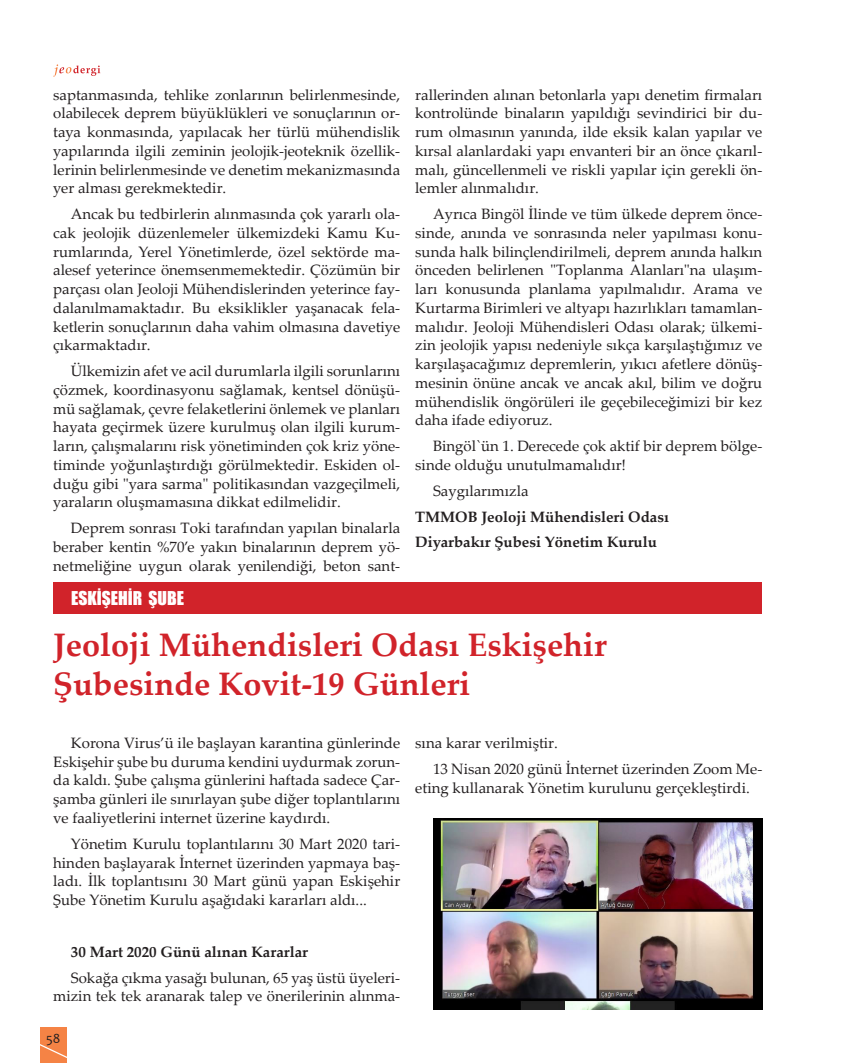
<style>
.page{position:relative;width:851px;height:1063px;background:#fff}
.page>*{position:absolute;margin:0;border:0;box-sizing:border-box;transform-origin:0 0}
._01_baslik{font:700 32.5px/39px "Palatino Linotype";color:#d1232a}
._02_metin{font:17.5px "Impact";color:#fff}
._02_metin-2{font:15px/18.8px "Palatino Linotype";color:#231f20;text-align:justify}
._02_metin-3{font:700 15px "Palatino Linotype";color:#231f20}
.t1{font:13.75px "Candara";color:#231f20}
</style>
<div class="page">
<div style="left:40px;top:1028px;width:26px;height:35px;background:#f58345"></div>
<svg style="left:40px;top:1041px;width:27px;height:19px"></svg>
<svg style="left:53px;top:64px;width:47px;height:13px"></svg>
<div style="left:53px;top:582px;width:709px;height:32px;background:#d1232a"></div>
<img style="left:433px;top:818px;width:329px;height:192px">
<p class="_02_metin-2" style="left:53px;top:85px;width:348px">saptanmasında, tehlike zonlarının belirlenmesinde, olabilecek deprem büyüklükleri ve sonuçlarının or&shy;taya konmasında, yapılacak her türlü mühendislik yapılarında ilgili zeminin jeolojik-jeoteknik özellik&shy;lerinin belirlenmesinde ve denetim mekanizmasında yer alması gerekmektedir.</p>
<p class="_02_metin-2" style="left:53px;top:204px;width:348px;text-indent:18px">Ancak bu tedbirlerin alınmasında çok yararlı ola&shy;cak jeolojik düzenlemeler ülkemizdeki Kamu Ku&shy;rumlarında, Yerel Yönetimlerde, özel sektörde ma&shy;alesef yeterince önemsenmemektedir. Çözümün bir parçası olan Jeoloji Mühendislerinden yeterince fay&shy;dalanılmamaktadır. Bu eksiklikler yaşanacak fela&shy;ketlerin sonuçlarının daha vahim olmasına davetiye çıkarmaktadır.</p>
<p class="_02_metin-2" style="left:53px;top:361px;width:348px;text-indent:18px">Ülkemizin afet ve acil durumlarla ilgili sorunlarını çözmek, koordinasyonu sağlamak, kentsel dönüşü&shy;mü sağlamak, çevre felaketlerini önlemek ve planları hayata geçirmek üzere kurulmuş olan ilgili kurum&shy;ların, çalışmalarını risk yönetiminden çok kriz yöne&shy;timinde yoğunlaştırdığı görülmektedir. Eskiden ol&shy;duğu gibi "yara sarma" politikasından vazgeçilmeli, yaraların oluşmamasına dikkat edilmelidir.</p>
<p class="_02_metin-2" style="left:53px;top:518px;width:348px;text-indent:18px">Deprem sonrası Toki tarafından yapılan binalarla beraber kentin %70’e yakın binalarının deprem yö&shy;netmeliğine uygun olarak yenilendiği, beton sant-</p>
<p class="_02_metin-2" style="left:415px;top:85px;width:348px">rallerinden alınan betonlarla yapı denetim firmaları kontrolünde binaların yapıldığı sevindirici bir du&shy;rum olmasının yanında, ilde eksik kalan yapılar ve kırsal alanlardaki yapı envanteri bir an önce çıkarıl&shy;malı, güncellenmeli ve riskli yapılar için gerekli ön&shy;lemler alınmalıdır.</p>
<p class="_02_metin-2" style="left:415px;top:204px;width:348px;text-indent:18px">Ayrıca Bingöl İlinde ve tüm ülkede deprem önce&shy;sinde, anında ve sonrasında neler yapılması konu&shy;sunda halk bilinçlendirilmeli, deprem anında halkın önceden belirlenen "Toplanma Alanları"na ulaşım&shy;ları konusunda planlama yapılmalıdır. Arama ve Kurtarma Birimleri ve altyapı hazırlıkları tamamlan&shy;malıdır. Jeoloji Mühendisleri Odası olarak; ülkemi&shy;zin jeolojik yapısı nedeniyle sıkça karşılaştığımız ve karşılaşacağımız depremlerin, yıkıcı afetlere dönüş&shy;mesinin önüne ancak ve ancak akıl, bilim ve doğru mühendislik öngörüleri ile geçebileceğimizi bir kez daha ifade ediyoruz.</p>
<p class="_02_metin-2" style="left:415px;top:436px;width:348px;text-indent:18px">Bingöl`ün 1. Derecede çok aktif bir deprem bölge&shy;sinde olduğu unutulmamalıdır!</p>
<p class="_02_metin-2" style="left:433px;top:481px;width:97px">Saygılarımızla</p>
<p class="_02_metin-3" style="left:415px;top:506px;width:255px">TMMOB Jeoloji Mühendisleri Odası</p>
<p class="_02_metin-3" style="left:415px;top:532px;width:243px">Diyarbakır Şubesi Yönetim Kurulu</p>
<p class="_02_metin" style="left:71px;top:585px;width:114px">ESKİŞEHİR ŞUBE</p>
<p class="_01_baslik" style="left:53px;top:625px;width:555px">Jeoloji Mühendisleri Odası Eskişehir<br>Şubesinde Kovit-19 Günleri</p>
<p class="_02_metin-2" style="left:53px;top:733px;width:348px;text-indent:18px">Korona Virus’ü ile başlayan karantina günlerinde Eskişehir şube bu duruma kendini uydurmak zorun&shy;da kaldı. Şube çalışma günlerini haftada sadece Çar&shy;şamba günleri ile sınırlayan şube diğer toplantılarını ve faaliyetlerini internet üzerine kaydırdı.</p>
<p class="_02_metin-2" style="left:53px;top:834px;width:348px;text-indent:18px">Yönetim Kurulu toplantılarını 30 Mart 2020 tari&shy;hinden başlayarak İnternet üzerinden yapmaya baş&shy;ladı. İlk toplantısını 30 Mart günü yapan Eskişehir Şube Yönetim Kurulu aşağıdaki kararları aldı...</p>
<p class="_02_metin-3" style="left:71px;top:941px;width:238px">30 Mart 2020 Günü alınan Kararlar</p>
<p class="_02_metin-2" style="left:53px;top:968px;width:348px;text-align:right">Sokağa çıkma yasağı bulunan, 65 yaş üstü üyeleri&shy;mizin tek tek aranarak talep ve önerilerinin alınma-</p>
<p class="_02_metin-2" style="left:415px;top:733px;width:144px">sına karar verilmiştir.</p>
<p class="_02_metin-2" style="left:415px;top:759px;width:348px;text-indent:18px">13 Nisan 2020 günü İnternet üzerinden Zoom Me&shy;eting kullanarak Yönetim kurulunu gerçekleştirdi.</p>
<p class="t1" style="left:46px;top:1030px;width:16px">58</p>
</div>
